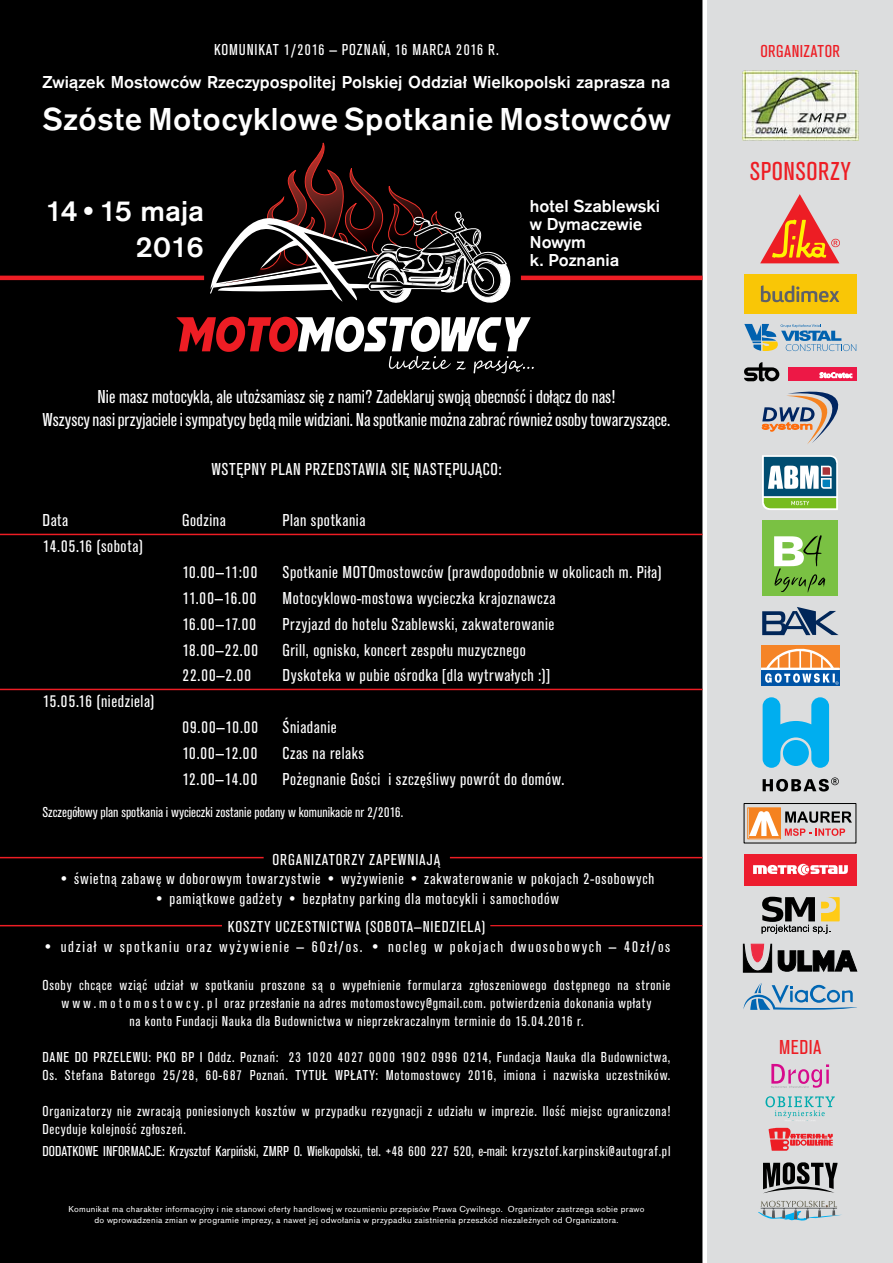
<style>
.page{position:relative;width:893px;height:1263px;background:#fff}
.page>*{position:absolute;margin:0;border:0;box-sizing:border-box;transform-origin:0 0}
.t1{font:500 33px "Accius TEE";letter-spacing:.02em;color:#fff}
.t2{font:500 30px/36px "Accius TEE";letter-spacing:-.025em;color:#fff;text-align:right}
.t3{font:27px "Accius TEE Regu Narr";letter-spacing:.02em;color:#ed1d24}
.t4{font:21px "Accius TEE Regu Narr";letter-spacing:.02em;color:#ed1d24}
.t5{font:19.5px "Accius TEE Regu Narr";color:#fff}
.t6{font:18px "Accius TEE Regu Narr";letter-spacing:.03em;color:#fff}
.t7{font:500 18px/18px "Accius TEE";color:#fff}
.t8{font:18px "Accius TEE Regu Narr";letter-spacing:.02em;color:#ed1d24}
.t9{font:16.5px "Accius TEE Regu Narr";letter-spacing:.05em;color:#fff}
.t10{font:16.5px "Accius TEE Regu Narr";letter-spacing:.1em;color:#fff}
.t11{font:15px/18px "Accius TEE Regu Narr";letter-spacing:.05em;color:#fff}
.t12{font:15px "Accius TEE Regu Narr";color:#fff}
.t13{font:9px/10.8px "Accius TEE";letter-spacing:.03em;color:#fff;text-align:center}
</style>
<div class="page">
<div style="left:0;top:0;width:702px;height:1263px;background:#000"></div>
<div style="left:173px;top:129px;width:367px;height:263px;background:#000"></div>
<svg style="left:210px;top:142px;width:301px;height:161px"></svg>
<svg style="left:176px;top:317px;width:358px;height:56px"></svg>
<div style="left:708px;top:0;width:185px;height:1263px;background:#dcddde"></div>
<hr style="left:0;top:276px;width:204px;height:4px;background:#ed1d24">
<hr style="left:521px;top:276px;width:181px;height:4px;background:#ed1d24">
<img style="left:742px;top:71px;width:116px;height:69px">
<svg style="left:760px;top:194px;width:80px;height:69px"></svg>
<div style="left:744px;top:274px;width:112px;height:40px;background:#f9c606"></div>
<svg style="left:761px;top:285px;width:78px;height:17px"></svg>
<svg style="left:744px;top:324px;width:112px;height:27px"></svg>
<div style="left:788px;top:367px;width:68px;height:14px;background:#ed1846"></div>
<svg style="left:744px;top:362px;width:35px;height:20px"></svg>
<svg style="left:820px;top:372px;width:32px;height:6px"></svg>
<svg style="left:762px;top:391px;width:77px;height:53px"></svg>
<svg style="left:762px;top:455px;width:76px;height:55px;background:#7aa69a"></svg>
<div style="left:762px;top:521px;width:75px;height:75px;background:#7ac143"></div>
<svg style="left:774px;top:535px;width:51px;height:58px"></svg>
<svg style="left:762px;top:607px;width:76px;height:28px"></svg>
<div style="left:761px;top:645px;width:78px;height:23px;background:#f58427"></div>
<svg style="left:761px;top:648px;width:78px;height:37px"></svg>
<svg style="left:763px;top:697px;width:66px;height:71px"></svg>
<svg style="left:763px;top:777px;width:76px;height:14px"></svg>
<div style="left:744px;top:803px;width:112px;height:40px;border:1px solid #000"></div>
<svg style="left:785px;top:811px;width:67px;height:25px"></svg>
<div style="left:747px;top:807px;width:34px;height:32px;border:1px solid #f58220"></div>
<div style="left:748px;top:809px;width:31px;height:29px;background:#f58220"></div>
<svg style="left:749px;top:811px;width:30px;height:25px"></svg>
<div style="left:744px;top:854px;width:113px;height:31px;background:#ed1c2e"></div>
<svg style="left:753px;top:864px;width:95px;height:11px"></svg>
<svg style="left:762px;top:897px;width:78px;height:37px"></svg>
<svg style="left:743px;top:944px;width:114px;height:28px"></svg>
<svg style="left:743px;top:983px;width:114px;height:27px"></svg>
<img style="left:768px;top:1127px;width:65px;height:24px">
<svg style="left:771px;top:1064px;width:58px;height:24px"></svg>
<svg style="left:763px;top:1162px;width:74px;height:31px"></svg>
<svg style="left:765px;top:1096px;width:70px;height:25px"></svg>
<svg style="left:758px;top:1201px;width:84px;height:19px"></svg>
<hr style="left:0;top:534px;width:702px;height:1px;background:#ed1d24">
<hr style="left:0;top:689px;width:702px;height:1px;background:#ed1d24">
<hr style="left:0;top:857px;width:264px;height:1px;background:#ed1d24">
<hr style="left:450px;top:857px;width:252px;height:1px;background:#ed1d24">
<hr style="left:0;top:925px;width:222px;height:1px;background:#ed1d24">
<hr style="left:490px;top:925px;width:212px;height:1px;background:#ed1d24">
<p class="t9" style="left:214px;top:40px;width:286px">KOMUNIKAT 1/2016 — POZNAŃ, 16 MARCA 2016 R.</p>
<p class="t7" style="left:43px;top:73px;width:629px">Związek Mostowców Rzeczypospolitej Polskiej Oddział Wielkopolski zaprasza na</p>
<p class="t1" style="left:43px;top:101px;width:629px">Szóste Motocyklowe Spotkanie Mostowców</p>
<p class="t2" style="left:45px;top:194px;width:161px">14•15 maja<br>2016</p>
<p class="t7" style="left:530px;top:198px;width:132px">hotel Szablewski w Dymaczewie<br>Nowym<br>k. Poznania</p>
<p class="t5" style="left:98px;top:385px;width:519px">Nie masz motocykla, ale utożsamiasz się z nami? Zadeklaruj swoją obecność i dołącz do nas!</p>
<p class="t5" style="left:43px;top:409px;width:629px">Wszyscy nasi przyjaciele i sympatycy będą mile widziani. Na spotkanie można zabrać również osoby towarzyszące.</p>
<p class="t6" style="left:211px;top:459px;width:292px">WSTĘPNY PLAN PRZEDSTAWIA SIĘ NASTĘPUJĄCO:</p>
<p class="t6" style="left:43px;top:510px;width:27px">Data</p>
<p class="t6" style="left:182px;top:510px;width:45px">Godzina</p>
<p class="t6" style="left:283px;top:510px;width:84px">Plan spotkania</p>
<p class="t6" style="left:43px;top:536px;width:102px">14.05.16 (sobota)</p>
<p class="t6" style="left:182px;top:562px;width:77px">10.00—11:00</p>
<p class="t6" style="left:283px;top:562px;width:380px">Spotkanie MOTOmostowców (prawdopodobnie w okolicach m. Piła)</p>
<p class="t6" style="left:182px;top:588px;width:76px">11.00—16.00</p>
<p class="t6" style="left:283px;top:588px;width:274px">Motocyklowo-mostowa wycieczka krajoznawcza</p>
<p class="t6" style="left:182px;top:614px;width:76px">16.00—17.00</p>
<p class="t6" style="left:283px;top:614px;width:273px">Przyjazd do hotelu Szablewski, zakwaterowanie</p>
<p class="t6" style="left:182px;top:640px;width:78px">18.00—22.00</p>
<p class="t6" style="left:283px;top:640px;width:245px">Grill, ognisko, koncert zespołu muzycznego</p>
<p class="t6" style="left:182px;top:665px;width:71px">22.00—2.00</p>
<p class="t6" style="left:283px;top:665px;width:269px">Dyskoteka w pubie ośrodka [dla wytrwałych :)]</p>
<p class="t6" style="left:43px;top:691px;width:113px">15.05.16 (niedziela)</p>
<p class="t6" style="left:182px;top:717px;width:78px">09.00—10.00</p>
<p class="t6" style="left:283px;top:717px;width:56px">Śniadanie</p>
<p class="t6" style="left:182px;top:743px;width:77px">10.00—12.00</p>
<p class="t6" style="left:283px;top:743px;width:83px">Czas na relaks</p>
<p class="t6" style="left:182px;top:769px;width:77px">12.00—14.00</p>
<p class="t6" style="left:283px;top:769px;width:283px">Pożegnanie Gości i szczęśliwy powrót do domów.</p>
<p class="t12" style="left:43px;top:804px;width:362px">Szczegółowy plan spotkania i wycieczki zostanie podany w komunikacie nr 2/2016.</p>
<p class="t9" style="left:273px;top:850px;width:169px">ORGANIZATORZY ZAPEWNIAJĄ</p>
<p class="t9" style="left:59px;top:870px;width:597px">• świetną zabawę w doborowym towarzystwie • wyżywienie • zakwaterowanie w pokojach 2-osobowych</p>
<p class="t9" style="left:154px;top:890px;width:407px">• pamiątkowe gadżety • bezpłatny parking dla motocykli i samochodów</p>
<p class="t9" style="left:228px;top:918px;width:259px">KOSZTY UCZESTNICTWA (SOBOTA—NIEDZIELA)</p>
<p class="t10" style="left:43px;top:938px;width:629px">• udział w spotkaniu oraz wyżywienie — 60zł/os. • nocleg w pokojach dwuosobowych — 40zł/os</p>
<p class="t11" style="left:43px;top:976px;width:629px">Osoby chcące wziąć udział w spotkaniu proszone są o wypełnienie formularza zgłoszeniowego dostępnego na stronie</p>
<p class="t11" style="left:62px;top:994px;width:591px;text-align:center">w w w . m o t o m o s t o w c y . p l oraz przesłanie na adres motomostowcy@gmail.com. potwierdzenia dokonania wpłaty na konto Fundacji Nauka dla Budownictwa w nieprzekraczalnym terminie do 15.04.2016 r.</p>
<p class="t11" style="left:43px;top:1048px;width:629px">DANE DO PRZELEWU: PKO BP I Oddz. Poznań: 23 1020 4027 0000 1902 0996 0214, Fundacja Nauka dla Budownictwa,<br>Os. Stefana Batorego 25/28, 60-687 Poznań. TYTUŁ WPŁATY: Motomostowcy 2016, imiona i nazwiska uczestników.</p>
<p class="t11" style="left:43px;top:1102px;width:629px">Organizatorzy nie zwracają poniesionych kosztów w przypadku rezygnacji z udziału w imprezie. Ilość miejsc ograniczona!<br>Decyduje kolejność zgłoszeń.</p>
<p class="t12" style="left:43px;top:1142px;width:629px">DODATKOWE INFORMACJE: Krzysztof Karpiński, ZMRP O. Wielkopolski, tel. +48 600 227 520, e-mail: krzysztof.karpinski@autograf.pl</p>
<p class="t13" style="left:68px;top:1204px;width:578px">Komunikat ma charakter informacyjny i nie stanowi oferty handlowej w rozumieniu przepisów Prawa Cywilnego. Organizator zastrzega sobie prawo do wprowadzenia zmian w programie imprezy, a nawet jej odwołania w przypadku zaistnienia przeszkód niezależnych od Organizatora.</p>
<p class="t8" style="left:760px;top:41px;width:81px">ORGANIZATOR</p>
<p class="t3" style="left:750px;top:157px;width:102px">SPONSORZY</p>
<p class="t4" style="left:779px;top:1036px;width:44px">MEDIA</p>
</div>
